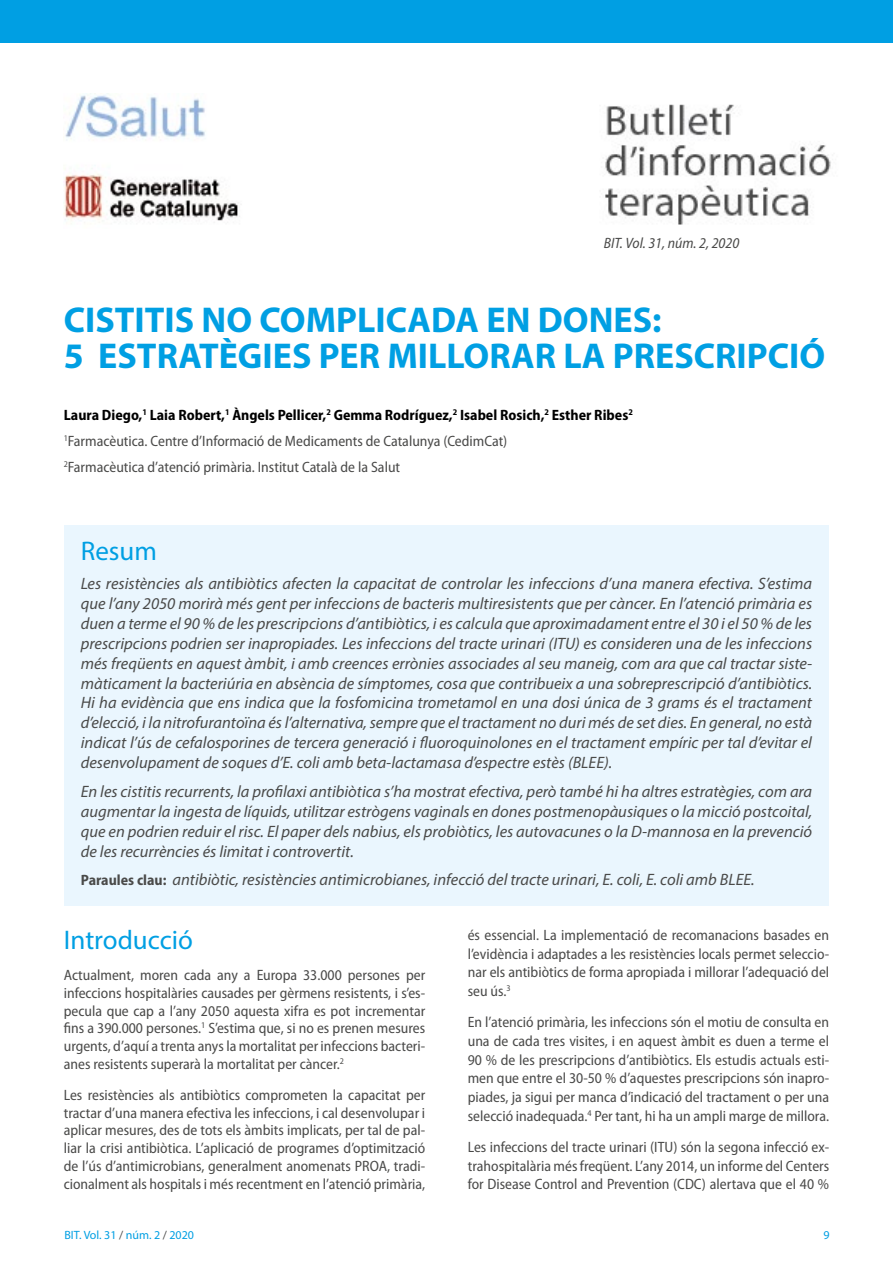
<style>
.page{position:relative;width:893px;height:1263px;background:#fff}
.page>*{position:absolute;margin:0;border:0;box-sizing:border-box;transform-origin:0 0}
.t1{font:700 36px/36px "Myriad Pro";color:#009fe3}
.t2{font:27px "Myriad Pro";color:#009fe3}
.t3{font:italic 16.5px/20px "Myriad Pro";color:#4a4a49;text-align:justify}
.t4{font:semi-condensed 15px/17.9px "Myriad Pro";color:#4a4a49;text-align:justify}
.t5{font:700 semi-condensed 15px "Myriad Pro";color:#000}
.t6{font:italic semi-condensed 15px "Myriad Pro";color:#4a4a49}
.t7{font:12px "Myriad Pro";color:#009fe3}
.s1{font-weight:700;font-style:normal;font-stretch:semi-condensed;font-size:15px}
.s2{color:#4a4a49}
</style>
<div class="page">
<div style="left:64px;top:525px;width:765px;height:381px;background:#eaf6fe"></div>
<div style="left:0;top:0;width:893px;height:42px;background:#009fe3"></div>
<img style="left:64px;top:95px;width:767px;height:130px">
<p class="t6" style="left:604px;top:235px;width:137px">BIT. Vol. 31, núm. 2, 2020</p>
<h1 class="t1" style="left:64px;top:300px;width:763px">CISTITIS NO COMPLICADA EN DONES:<br>5 ESTRATÈGIES PER MILLORAR LA PRESCRIPCIÓ</h1>
<p class="t5" style="left:64px;top:406px;width:571px">Laura Diego,<sup>1</sup> Laia Robert,<sup>1</sup> Àngels Pellicer,<sup>2</sup> Gemma Rodríguez,<sup>2</sup> Isabel Rosich,<sup>2</sup> Esther Ribes<sup>2</sup></p>
<p class="t4" style="left:64px;top:432px;width:445px"><sup>1</sup>Farmacèutica. Centre d’Informació de Medicaments de Catalunya (CedimCat)</p>
<p class="t4" style="left:64px;top:459px;width:338px"><sup>2</sup>Farmacèutica d’atenció primària. Institut Català de la Salut</p>
<h4 class="t2" style="left:81px;top:535px;width:78px">Resum</h4>
<h4 class="t3" style="left:81px;top:573px;width:733px">Les resistències als antibiòtics afecten la capacitat de controlar les infeccions d’una manera efectiva. S’estima que l’any 2050 morirà més gent per infeccions de bacteris multiresistents que per càncer. En l’atenció primària es duen a terme el 90 % de les prescripcions d’antibiòtics, i es calcula que aproximadament entre el 30 i el 50 % de les prescripcions podrien ser inapropiades. Les infeccions del tracte urinari (ITU) es consideren una de les infeccions més freqüents en aquest àmbit, i amb creences errònies associades al seu maneig, com ara que cal tractar siste&shy;màticament la bacteriúria en absència de símptomes, cosa que contribueix a una sobreprescripció d’antibiòtics.<br>Hi ha evidència que ens indica que la fosfomicina trometamol en una dosi única de 3 grams és el tractament d’elecció, i la nitrofurantoïna és l’alternativa, sempre que el tractament no duri més de set dies. En general, no està indicat l’ús de cefalosporines de tercera generació i fluoroquinolones en el tractament empíric per tal d’evitar el desenvolupament de soques d’E. coli amb beta-lactamasa d’espectre estès (BLEE).</h4>
<h4 class="t3" style="left:81px;top:781px;width:733px">En les cistitis recurrents, la profilaxi antibiòtica s’ha mostrat efectiva, però també hi ha altres estratègies, com ara augmentar la ingesta de líquids, utilitzar estrògens vaginals en dones postmenopàusiques o la micció postcoital, que en podrien reduir el risc. El paper dels nabius, els probiòtics, les autovacunes o la D-mannosa en la prevenció de les recurrències és limitat i controvertit.</h4>
<h4 class="t3" style="left:81px;top:869px;width:675px"><span class="s1">Paraules clau:</span> antibiòtic, resistències antimicrobianes, infecció del tracte urinari, E. coli, E. coli amb BLEE.</h4>
<h2 class="t2" style="left:64px;top:923px;width:131px">Introducció</h2>
<p class="t4" style="left:64px;top:966px;width:363px">Actualment, moren cada any a Europa 33.000 persones per infeccions hospitalàries causades per gèrmens resistents, i s’es· pecula que cap a l’any 2050 aquesta xifra es pot incrementar fins a 390.000 persones.<sup>1</sup> S’estima que, si no es prenen mesures urgents, d’aquí a trenta anys la mortalitat per infeccions bacteri· anes resistents superarà la mortalitat per càncer.<sup>2</sup></p>
<p class="t4" style="left:64px;top:1086px;width:363px">Les resistències als antibiòtics comprometen la capacitat per tractar d’una manera efectiva les infeccions, i cal desenvolupar i aplicar mesures, des de tots els àmbits implicats, per tal de pal· liar la crisi antibiòtica. L’aplicació de programes d’optimització de l’ús d’antimicrobians, generalment anomenats PROA, tradi· cionalment als hospitals i més recentment en l’atenció primària,</p>
<p class="t4" style="left:468px;top:926px;width:363px;line-height:18.6px">és essencial. La implementació de recomanacions basades en l’evidència i adaptades a les resistències locals permet seleccio· nar els antibiòtics de forma apropiada i millorar l’adequació del seu ús.<sup>3</sup></p>
<p class="t4" style="left:468px;top:1013px;width:363px;line-height:18.6px">En l’atenció primària, les infeccions són el motiu de consulta en una de cada tres visites, i en aquest àmbit es duen a terme el 90 % de les prescripcions d’antibiòtics. Els estudis actuals esti· men que entre el 30-50 % d’aquestes prescripcions són inapro· piades, ja sigui per manca d’indicació del tractament o per una selecció inadequada.<sup>4</sup> Per tant, hi ha un ampli marge de millora.</p>
<p class="t4" style="left:468px;top:1138px;width:363px;line-height:18.6px">Les infeccions del tracte urinari (ITU) són la segona infecció ex· trahospitalària més freqüent. L’any 2014, un informe del Centers for Disease Control and Prevention (CDC) alertava que el 40 %</p>
<p class="t7" style="left:64px;top:1227px;width:131px">BIT. Vol. 31 <span class="s2">/</span> núm. 2 <span class="s2">/</span> 2020</p>
<p class="t7" style="left:824px;top:1227px;width:8px">9</p>
</div>
